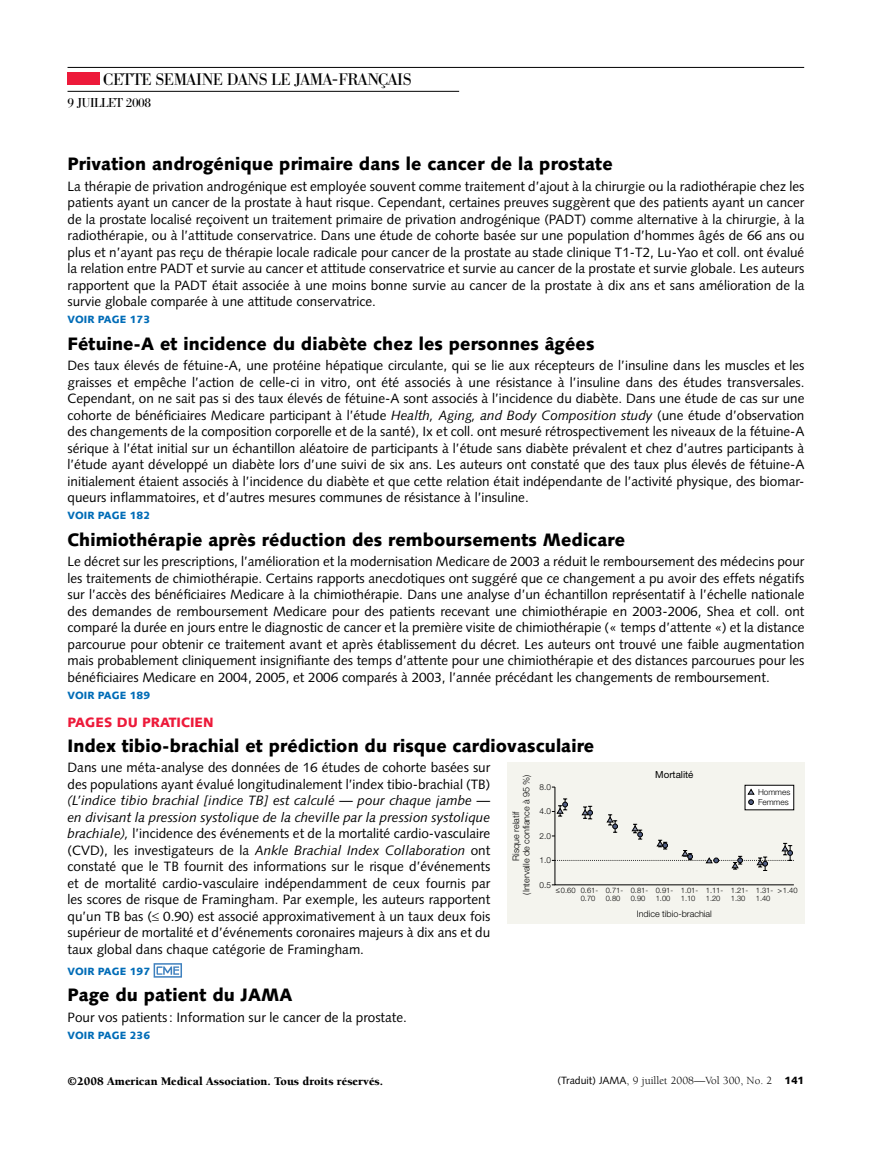
<style>
.page{position:relative;width:878px;height:1161px;background:#fff}
.page>*{position:absolute;margin:0;border:0;box-sizing:border-box;transform-origin:0 0}
.t1{font:900 18px "Syntax";letter-spacing:.005em;color:#000}
.t2{font:16.5px "Bodoni BE";letter-spacing:-.03em;color:#000}
.t3{font:13.5px/16.5px "Syntax";color:#000;text-align:justify}
.t4{font:900 13.5px "Syntax";color:#ed1a3a}
.t5{font:12.75px "Bodoni BE";letter-spacing:-.02em;color:#000}
.t6{font:900 12px "Berkeley";color:#000}
.t7{font:11.25px "Berkeley";color:#000}
.t8{font:900 10.5px "Syntax";color:#006cb7}
.t9{font:9.75px "Helvetica Neue";color:#000}
.t10{font:300 9px/10.5px "Helvetica Neue";color:#000;text-align:center}
.t11{font:300 8.25px/10.4px "Helvetica Neue";color:#000}
.t12{font:300 7.5px/8.2px "Helvetica Neue";color:#000}
.s1{font-style:italic}
.s2{font-family:"Syntax";font-size:10.5px}
.s3{font-family:"Syntax";font-weight:900;font-size:10.5px}
</style>
<div class="page">
<hr style="left:68px;top:91px;width:391px;height:1px;background:#000">
<div style="left:68px;top:73px;width:31px;height:12px;background:#ed1a3a"></div>
<hr style="left:68px;top:67px;width:736px;height:1px;background:#000">
<svg style="left:154px;top:963px;width:28px;height:15px"></svg>
<div style="left:507px;top:762px;width:297px;height:162px;background:#f4f4ee"></div>
<svg style="left:552px;top:787px;width:242px;height:99px"></svg>
<p class="t2" style="left:103px;top:70px;width:210px">CETTE SEMAINE DANS LE JAMA</p>
<p class="t2" style="left:332px;top:70px;width:81px">-FRANÇAIS</p>
<p class="t5" style="left:68px;top:95px;width:30px">9 JUILLET</p>
<p class="t5" style="left:126px;top:95px;width:27px">2008</p>
<h1 class="t1" style="left:68px;top:153px;width:546px">Privation androgénique primaire dans le cancer de la prostate</h1>
<p class="t3" style="left:68px;top:178px;width:738px">La thérapie de privation androgénique est employée souvent comme traitement d’ajout à la chirurgie ou la radiothérapie chez les patients ayant un cancer de la prostate à haut risque. Cependant, certaines preuves suggèrent que des patients ayant un cancer de la prostate localisé reçoivent un traitement primaire de privation androgénique (PADT) comme alternative à la chirurgie, à la radiothérapie, ou à l’attitude conservatrice. Dans une étude de cohorte basée sur une population d’hommes âgés de 66 ans ou plus et n’ayant pas reçu de thérapie locale radicale pour cancer de la prostate au stade clinique T1-T2, Lu-Yao et coll. ont évalué la relation entre PADT et survie au cancer et attitude conservatrice et survie au cancer de la prostate et survie globale. Les auteurs rapportent que la PADT était associée à une moins bonne survie au cancer de la prostate à dix ans et sans amélioration de la survie globale comparée à une attitude conservatrice.</p>
<p class="t8" style="left:68px;top:313px;width:84px">VOIR PAGE 173</p>
<h1 class="t1" style="left:68px;top:333px;width:528px">Fétuine-A et incidence du diabète chez les personnes âgées</h1>
<p class="t3" style="left:68px;top:357px;width:738px">Des taux élevés de fétuine-A, une protéine hépatique circulante, qui se lie aux récepteurs de l’insuline dans les muscles et les graisses et empêche l’action de celle-ci in vitro, ont été associés à une résistance à l’insuline dans des études transversales.<br>Cependant, on ne sait pas si des taux élevés de fétuine-A sont associés à l’incidence du diabète. Dans une étude de cas sur une cohorte de bénéficiaires Medicare participant à l’étude <span class="s1">Health, Aging, and Body Composition study</span> (une étude d’observation des changements de la composition corporelle et de la santé), Ix et coll. ont mesuré rétrospectivement les niveaux de la fétuine-A sérique à l’état initial sur un échantillon aléatoire de participants à l’étude sans diabète prévalent et chez d’autres participants à l’étude ayant développé un diabète lors d’une suivi de six ans. Les auteurs ont constaté que des taux plus élevés de fétuine-A initialement étaient associés à l’incidence du diabète et que cette relation était indépendante de l’activité physique, des biomar&shy;queurs inflammatoires, et d’autres mesures communes de résistance à l’insuline.</p>
<p class="t8" style="left:68px;top:509px;width:84px">VOIR PAGE 182</p>
<h1 class="t1" style="left:68px;top:529px;width:559px">Chimiothérapie après réduction des remboursements Medicare</h1>
<p class="t3" style="left:68px;top:554px;width:738px">Le décret sur les prescriptions, l’amélioration et la modernisation Medicare de 2003 a réduit le remboursement des médecins pour les traitements de chimiothérapie. Certains rapports anecdotiques ont suggéré que ce changement a pu avoir des effets négatifs sur l’accès des bénéficiaires Medicare à la chimiothérapie. Dans une analyse d’un échantillon représentatif à l’échelle nationale des demandes de remboursement Medicare pour des patients recevant une chimiothérapie en 2003-2006, Shea et coll. ont comparé la durée en jours entre le diagnostic de cancer et la première visite de chimiothérapie (« temps d’attente «) et la distance parcourue pour obtenir ce traitement avant et après établissement du décret. Les auteurs ont trouvé une faible augmentation mais probablement cliniquement insignifiante des temps d’attente pour une chimiothérapie et des distances parcourues pour les bénéficiaires Medicare en 2004, 2005, et 2006 comparés à 2003, l’année précédant les changements de remboursement.</p>
<p class="t8" style="left:68px;top:689px;width:84px">VOIR PAGE 189</p>
<p class="t4" style="left:68px;top:714px;width:147px">PAGES DU PRATICIEN</p>
<h1 class="t1" style="left:68px;top:735px;width:528px">Index tibio-brachial et prédiction du risque cardiovasculaire</h1>
<p class="t3" style="left:68px;top:759px;width:424px">Dans une méta-analyse des données de 16 études de cohorte basées sur des populations ayant évalué longitudinalement l’index tibio-brachial (TB)</p>
<p class="t3" style="left:68px;top:792px;width:424px"><span class="s1">(L’indice tibio brachial [indice TB] est calculé — pour chaque jambe — en divisant la pression systolique de la cheville par la pression systolique brachiale),</span> l’incidence des événements et de la mortalité cardio-vasculaire (CVD), les investigateurs de la <span class="s1">Ankle Brachial Index Collaboration</span> ont constaté que le TB fournit des informations sur le risque d’événements et de mortalité cardio-vasculaire indépendamment de ceux fournis par les scores de risque de Framingham. Par exemple, les auteurs rapportent qu’un TB bas (≤ 0.90) est associé approximativement à un taux deux fois supérieur de mortalité et d’événements coronaires majeurs à dix ans et du taux global dans chaque catégorie de Framingham.</p>
<p class="t8" style="left:68px;top:965px;width:84px">VOIR PAGE 197</p>
<h1 class="t1" style="left:68px;top:984px;width:226px">Page du patient du JAMA</h1>
<p class="t3" style="left:68px;top:1009px;width:341px">Pour vos patients: Information sur le cancer de la prostate.</p>
<p class="t8" style="left:68px;top:1029px;width:84px">VOIR PAGE 236</p>
<p class="t9" style="left:655px;top:769px;width:40px">Mortalité</p>
<p class="t10" style="left:510px;top:895px;width:121px;rotate:-90deg">Risque relatif<br>(Intervalle de confiance à 95 %)</p>
<p class="t11" style="left:539px;top:782px;width:13px">8.0</p>
<p class="t11" style="left:758px;top:787px;width:34px">Hommes<br>Femmes</p>
<p class="t11" style="left:539px;top:806px;width:13px">4.0</p>
<p class="t11" style="left:539px;top:830px;width:13px">2.0</p>
<p class="t11" style="left:539px;top:855px;width:13px">1.0</p>
<p class="t11" style="left:539px;top:879px;width:13px">0.5</p>
<p class="t12" style="left:555px;top:886px;width:44px">≤0.60 0.61-</p>
<p class="t12" style="left:783px;top:886px;width:16px">1.40</p>
<p class="t12" style="left:580px;top:894px;width:16px">0.70</p>
<p class="t12" style="left:605px;top:886px;width:19px">0.71-<br>0.80</p>
<p class="t12" style="left:630px;top:886px;width:19px">0.81-<br>0.90</p>
<p class="t12" style="left:655px;top:886px;width:19px">0.91-<br>1.00</p>
<p class="t12" style="left:680px;top:886px;width:19px">1.01-<br>1.10</p>
<p class="t12" style="left:705px;top:886px;width:19px">1.11-<br>1.20</p>
<p class="t12" style="left:730px;top:886px;width:19px">1.21-<br>1.30</p>
<p class="t12" style="left:755px;top:886px;width:19px">1.31-<br>1.40</p>
<p class="t10" style="left:636px;top:908px;width:77px">Indice tibio-brachial</p>
<p class="t6" style="left:68px;top:1075px;width:317px">©2008 American Medical Association. Tous droits réservés.</p>
<p class="t7" style="left:557px;top:1075px;width:248px"><span class="s2">(Traduit) JAMA</span>, 9 juillet 2008—Vol 300, No. 2 <span class="s3">141</span></p>
</div>
